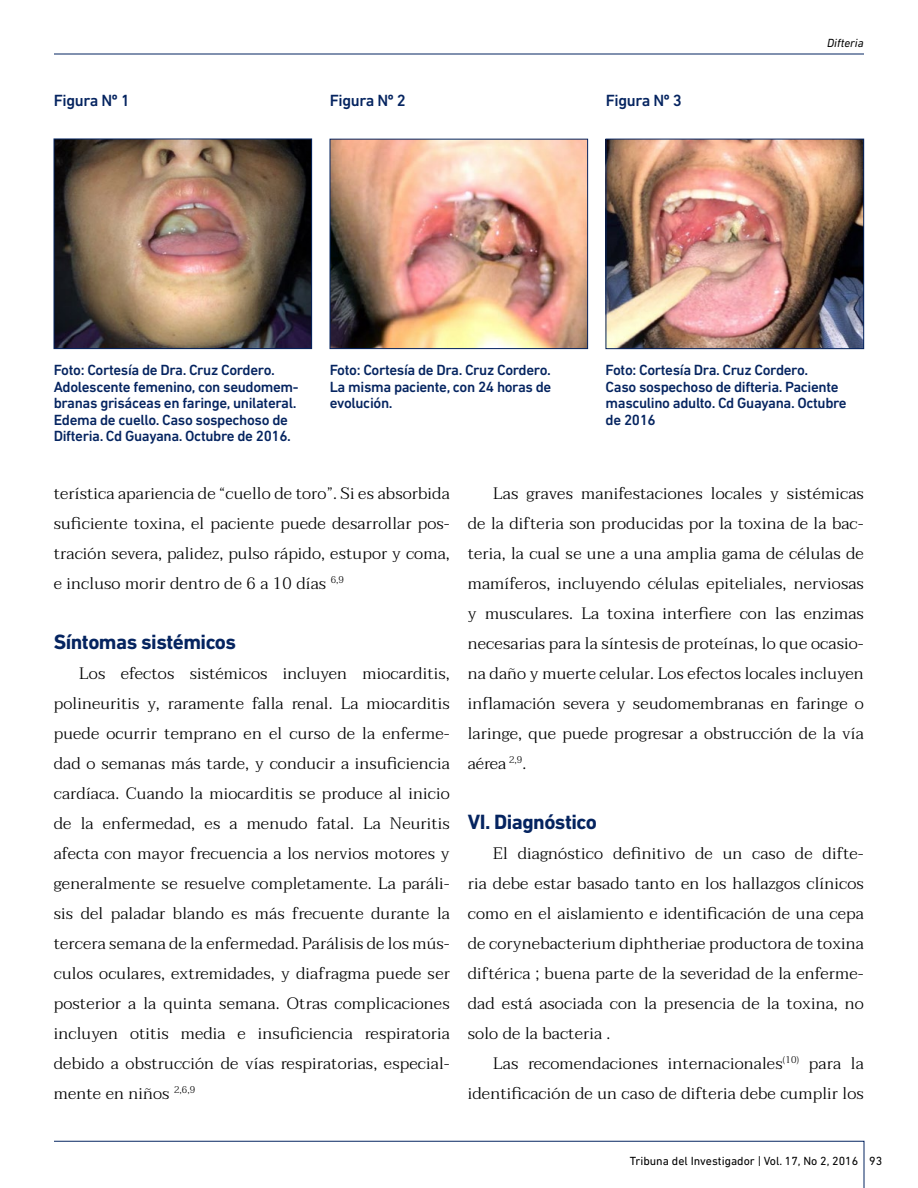
<style>
.page{position:relative;width:918px;height:1188px;background:#fff}
.page>*{position:absolute;margin:0;border:0;box-sizing:border-box;transform-origin:0 0}
.t1{font:700 21px "DIN Next LT Pro";letter-spacing:-.025em;color:#052460}
.t2{font:300 16.5px/30px "Taviraj";letter-spacing:.01em;color:#000;text-align:justify}
.t3{font:500 16.5px "DIN Next LT Pro";letter-spacing:-.025em;color:#052460}
.t4{font:500 15px/16.5px "DIN Next LT Pro";letter-spacing:-.025em;color:#052460}
.t5{font:12px "DIN Next LT Pro";color:#000}
.t6{font:italic 12px "DIN Next LT Pro";color:#000}
</style>
<div class="page">
<hr style="left:54px;top:54px;width:810px;height:1px;background:#052460">
<svg style="left:54px;top:1141px;width:810px;height:47px"></svg>
<img style="left:56px;top:141px;width:254px;height:206px">
<div style="left:54px;top:139px;width:258px;height:210px;border:1px solid #052460"></div>
<img style="left:332px;top:141px;width:254px;height:206px">
<div style="left:330px;top:139px;width:258px;height:210px;border:1px solid #052460"></div>
<img style="left:608px;top:141px;width:254px;height:206px">
<div style="left:606px;top:139px;width:258px;height:210px;border:1px solid #052460"></div>
<p class="t3" style="left:54px;top:91px;width:78px">Figura Nº 1</p>
<p class="t3" style="left:330px;top:91px;width:78px">Figura Nº 2</p>
<p class="t3" style="left:606px;top:91px;width:78px">Figura Nº 3</p>
<p class="t6" style="left:827px;top:36px;width:38px">Difteria</p>
<p class="t4" style="left:54px;top:362px;width:246px">Foto: Cortesía de Dra. Cruz Cordero.<br>Adolescente femenino, con seudomem&shy;branas grisáceas en faringe, unilateral.<br>Edema de cuello. Caso sospechoso de Difteria. Cd Guayana. Octubre de 2016.</p>
<p class="t4" style="left:330px;top:362px;width:223px;text-align:justify">Foto: Cortesía de Dra. Cruz Cordero.<br>La misma paciente, con 24 horas de evolución.</p>
<p class="t4" style="left:606px;top:362px;width:243px">Foto: Cortesía Dra. Cruz Cordero.<br>Caso sospechoso de difteria. Paciente masculino adulto. Cd Guayana. Octubre de 2016</p>
<p class="t2" style="left:54px;top:479px;width:398px">terística apariencia de “cuello de toro”. Si es absorbida suficiente toxina, el paciente puede desarrollar pos&shy;tración severa, palidez, pulso rápido, estupor y coma, e incluso morir dentro de 6 a 10 días <sup>6,9</sup></p>
<p class="t1" style="left:54px;top:629px;width:184px">Síntomas sistémicos</p>
<p class="t2" style="left:54px;top:659px;width:398px;text-indent:26px">Los efectos sistémicos incluyen miocarditis, polineuritis y, raramente falla renal. La miocarditis puede ocurrir temprano en el curso de la enferme&shy;dad o semanas más tarde, y conducir a insuficiencia cardíaca. Cuando la miocarditis se produce al inicio de la enfermedad, es a menudo fatal. La Neuritis afecta con mayor frecuencia a los nervios motores y generalmente se resuelve completamente. La paráli&shy;sis del paladar blando es más frecuente durante la tercera semana de la enfermedad. Parálisis de los mús&shy;culos oculares, extremidades, y diafragma puede ser posterior a la quinta semana. Otras complicaciones incluyen otitis media e insuficiencia respiratoria debido a obstrucción de vías respiratorias, especial&shy;mente en niños <sup>2,6,9</sup></p>
<p class="t2" style="left:468px;top:479px;width:398px;text-indent:26px">Las graves manifestaciones locales y sistémicas de la difteria son producidas por la toxina de la bac&shy;teria, la cual se une a una amplia gama de células de mamíferos, incluyendo células epiteliales, nerviosas y musculares. La toxina interfiere con las enzimas necesarias para la síntesis de proteínas, lo que ocasio&shy;na daño y muerte celular. Los efectos locales incluyen inflamación severa y seudomembranas en faringe o laringe, que puede progresar a obstrucción de la vía aérea <sup>2,9</sup>.</p>
<p class="t1" style="left:468px;top:809px;width:131px">VI. Diagnóstico</p>
<p class="t2" style="left:468px;top:839px;width:398px;text-indent:26px">El diagnóstico definitivo de un caso de difte&shy;ria debe estar basado tanto en los hallazgos clínicos como en el aislamiento e identificación de una cepa de corynebacterium diphtheriae productora de toxina diftérica ; buena parte de la severidad de la enferme&shy;dad está asociada con la presencia de la toxina, no solo de la bacteria .</p>
<p class="t2" style="left:468px;top:1049px;width:398px;text-align:right">Las recomendaciones internacionales<sup>(10)</sup> para la identificación de un caso de difteria debe cumplir los</p>
<p class="t5" style="left:630px;top:1154px;width:254px">Tribuna del Investigador | Vol. 17, No 2, 2016 93</p>
</div>
